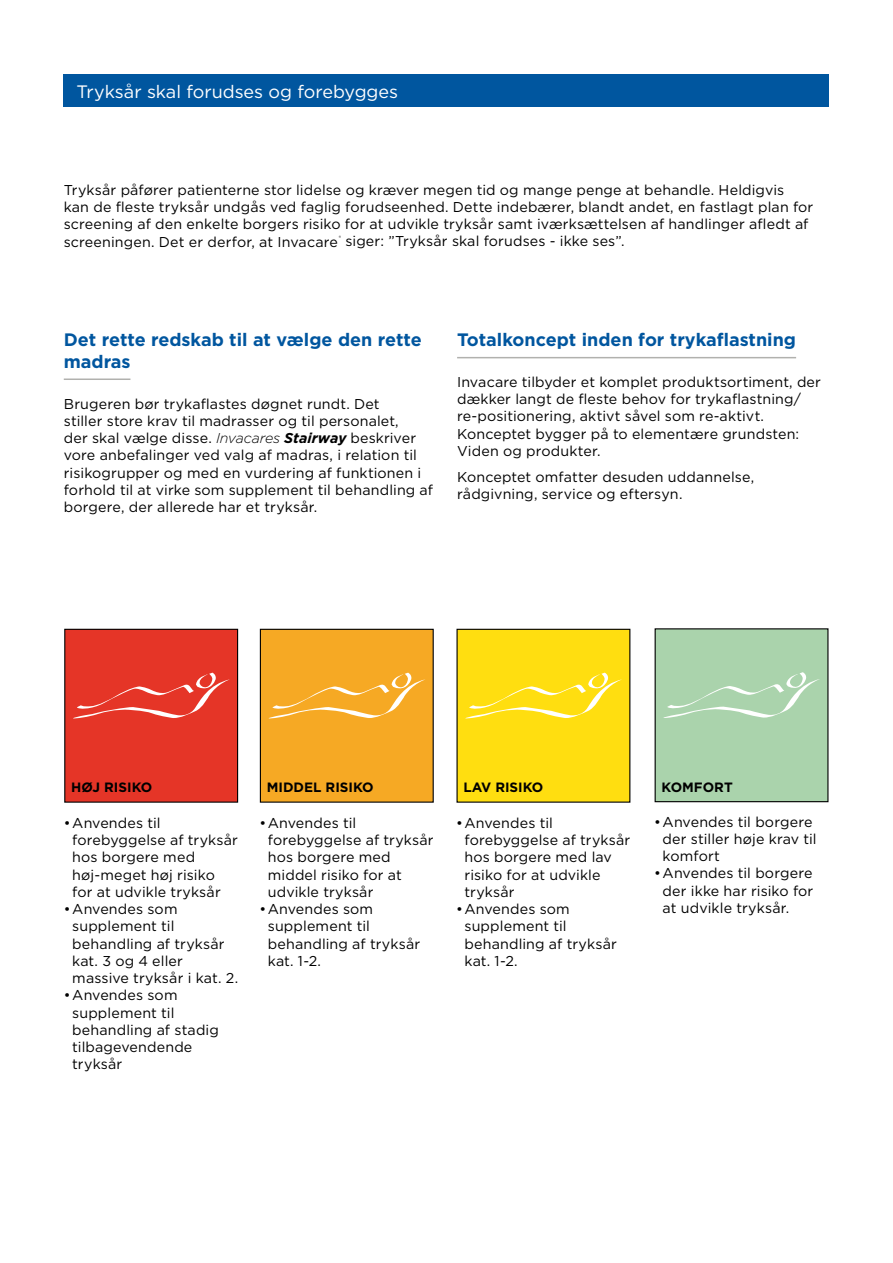
<style>
.page{position:relative;width:893px;height:1263px;background:#fff}
.page>*{position:absolute;margin:0;border:0;box-sizing:border-box;transform-origin:0 0}
.t1{font:700 18px/21.6px "Gotham";color:#00569f}
.t2{font:18px "Gotham";color:#fff}
.t3{font:14.25px/17.2px "Gotham";letter-spacing:.01em;color:#000}
.t4{font:700 13.5px "Gotham";color:#000}
.t5{font:6.15px "Gotham";color:#000}
.s1{font-weight:300;font-style:italic}
.s2{font-weight:700;font-style:italic}
</style>
<div class="page">
<hr style="left:64px;top:378px;width:66px;height:2px;background:#b1b1ae">
<hr style="left:457px;top:357px;width:339px;height:1px;background:#b1b1ae">
<div style="left:65px;top:629px;width:173px;height:173px;background:#e53527"></div>
<div style="left:64px;top:629px;width:174px;height:174px;border:1px solid #000"></div>
<img style="left:73px;top:673px;width:157px;height:46px">
<div style="left:260px;top:629px;width:173px;height:173px;background:#f6a924"></div>
<div style="left:260px;top:629px;width:174px;height:174px;border:1px solid #000"></div>
<img style="left:269px;top:673px;width:156px;height:46px">
<div style="left:457px;top:629px;width:173px;height:173px;background:#ffde10"></div>
<img style="left:465px;top:673px;width:157px;height:46px">
<div style="left:655px;top:629px;width:173px;height:173px;background:#aad3ac"></div>
<div style="left:655px;top:628px;width:173px;height:174px;border:1px solid #000"></div>
<img style="left:663px;top:672px;width:157px;height:46px">
<div style="left:64px;top:74px;width:765px;height:33px;background:#00569f"></div>
<p class="t2" style="left:77px;top:80px;width:323px">Tryksår skal forudses og forebygges</p>
<p class="t3" style="left:64px;top:181px;width:751px">Tryksår påfører patienterne stor lidelse og kræver megen tid og mange penge at behandle. Heldigvis<br>kan de fleste tryksår undgås ved faglig forudseenhed. Dette indebærer, blandt andet, en fastlagt plan for screening af den enkelte borgers risiko for at udvikle tryksår samt iværksættelsen af handlinger afledt af screeningen. Det er derfor, at Invacare</p>
<p class="t5" style="left:339px;top:234px;width:4px">®</p>
<p class="t3" style="left:345px;top:232px;width:281px">siger: ”Tryksår skal forudses - ikke ses”.</p>
<p class="t1" style="left:64px;top:329px;width:359px">Det rette redskab til at vælge den rette madras</p>
<p class="t3" style="left:64px;top:394px;width:371px">Brugeren bør trykaflastes døgnet rundt. Det<br>stiller store krav til madrasser og til personalet,<br>der skal vælge disse. <span class="s1">Invacares</span> <span class="s2">Stairway</span> beskriver vore anbefalinger ved valg af madras, i relation til risikogrupper og med en vurdering af funktionen i forhold til at virke som supplement til behandling af borgere, der allerede har et tryksår.</p>
<p class="t1" style="left:457px;top:329px;width:340px">Totalkoncept inden for trykaflastning</p>
<p class="t3" style="left:457px;top:373px;width:365px">Invacare tilbyder et komplet produktsortiment, der dækker langt de fleste behov for trykaflastning/ re-positionering, aktivt såvel som re-aktivt.<br>Konceptet bygger på to elementære grundsten:<br>Viden og produkter.</p>
<p class="t3" style="left:457px;top:468px;width:299px">Konceptet omfatter desuden uddannelse, rådgivning, service og eftersyn.</p>
<p class="t4" style="left:71px;top:778px;width:83px">HØJ RISIKO</p>
<p class="t4" style="left:267px;top:778px;width:108px">MIDDEL RISIKO</p>
<p class="t4" style="left:463px;top:778px;width:81px">LAV RISIKO</p>
<p class="t4" style="left:662px;top:778px;width:73px">KOMFORT</p>
<p class="t3" style="left:72px;top:814px;width:167px;text-indent:-8px">•Anvendes til forebyggelse af tryksår hos borgere med høj-meget høj risiko for at udvikle tryksår</p>
<p class="t3" style="left:72px;top:900px;width:167px;text-indent:-9px">•Anvendes som supplement til behandling af tryksår kat. 3 og 4 eller massive tryksår i kat. 2.</p>
<p class="t3" style="left:72px;top:986px;width:148px;text-indent:-9px">•Anvendes som supplement til behandling af stadig tilbagevendende tryksår</p>
<p class="t3" style="left:268px;top:814px;width:167px;text-indent:-9px">•Anvendes til forebyggelse af tryksår hos borgere med middel risiko for at udvikle tryksår</p>
<p class="t3" style="left:268px;top:900px;width:154px;text-indent:-9px">•Anvendes som supplement til behandling af tryksår kat. 1-2.</p>
<p class="t3" style="left:465px;top:814px;width:167px;text-indent:-9px">•Anvendes til forebyggelse af tryksår hos borgere med lav risiko for at udvikle tryksår</p>
<p class="t3" style="left:465px;top:900px;width:154px;text-indent:-9px">•Anvendes som supplement til behandling af tryksår kat. 1-2.</p>
<p class="t3" style="left:663px;top:813px;width:156px;text-indent:-9px">•Anvendes til borgere der stiller høje krav til komfort</p>
<p class="t3" style="left:663px;top:864px;width:152px;text-align:justify;text-indent:-9px">•Anvendes til borgere der ikke har risiko for at udvikle tryksår.</p>
</div>
